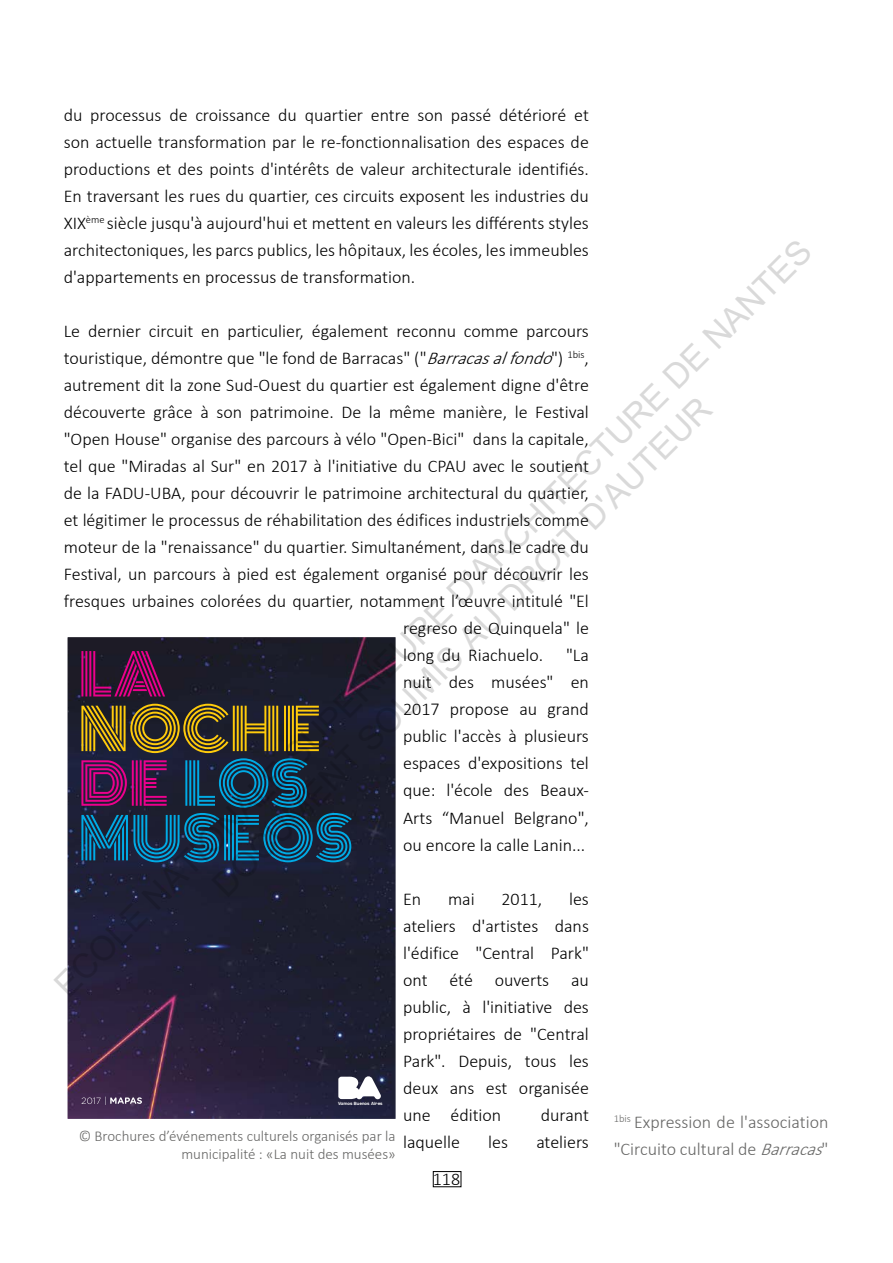
<style>
.page{position:relative;width:893px;height:1263px;background:#fff}
.page>*{position:absolute;margin:0;border:0;box-sizing:border-box;transform-origin:0 0}
.t1{font:33.9px/40.7px "Arial";color:rgb(0 0 0/.15);text-align:center}
.t2{font:300 18px/27px "Calibri";color:#000;text-align:justify}
.t3{font:300 18px/27px "Calibri";color:#666665}
.t4{font:300 15px/18px "Calibri";color:#666665;text-align:right}
.t5{font:4.5px "Chalet New York Nineteen Eighty";color:#fff}
.s1{font-style:italic}
</style>
<div class="page">
<div style="left:433px;top:1171px;width:28px;height:16px;border:1px solid #000"></div>
<img style="left:69px;top:639px;width:325px;height:478px">
<svg style="left:338px;top:1076px;width:43px;height:23px"></svg>
<svg style="left:81px;top:651px;width:84px;height:45px;background:#5c1246"></svg>
<svg style="left:81px;top:704px;width:271px;height:158px;background:#34424b"></svg>
<svg style="left:82px;top:1096px;width:60px;height:9px"></svg>
<div style="left:60px;top:630px;width:343px;height:496px;border:8px solid #fff"></div>
<p class="t2" style="left:64px;top:102px;width:527px">du processus de croissance du quartier entre son passé détérioré et son actuelle transformation par le re-fonctionnalisation des espaces de productions et des points d'intérêts de valeur architecturale identifiés.<br>En traversant les rues du quartier, ces circuits exposent les industries du XIX<sup>ème</sup> siècle jusqu'à aujourd'hui et mettent en valeurs les différents styles architectoniques, les parcs publics, les hôpitaux, les écoles, les immeubles d'appartements en processus de transformation.</p>
<p class="t2" style="left:64px;top:318px;width:527px">Le dernier circuit en particulier, également reconnu comme parcours</p>
<p class="t2" style="left:64px;top:345px;width:527px">touristique, démontre que "le fond de Barracas" ("<span class="s1">Barracasalfondo</span>") <sup>1bis</sup>,</p>
<p class="t2" style="left:64px;top:372px;width:527px">autrement dit la zone Sud-Ouest du quartier est également digne d'être</p>
<p class="t2" style="left:64px;top:399px;width:527px">découverte grâce à son patrimoine. De la même manière, le Festival</p>
<p class="t2" style="left:64px;top:426px;width:527px">"Open House" organise des parcours à vélo "Open-Bici" dans la capitale,</p>
<p class="t2" style="left:64px;top:453px;width:527px">tel que "Miradas al Sur" en 2017 à l'initiative du CPAU avec le soutient</p>
<p class="t2" style="left:64px;top:480px;width:527px">de la FADU-UBA, pour découvrir le patrimoine architectural du quartier,</p>
<p class="t2" style="left:64px;top:507px;width:527px">et légitimer le processus de réhabilitation des édifices industriels comme</p>
<p class="t2" style="left:64px;top:534px;width:527px">moteur de la "renaissance" du quartier. Simultanément, dans le cadre du</p>
<p class="t2" style="left:64px;top:561px;width:527px">Festival, un parcours à pied est également organisé pour découvrir les</p>
<p class="t2" style="left:64px;top:588px;width:527px">fresques urbaines colorées du quartier, notamment l’œuvre intitulé "El</p>
<p class="t2" style="left:403px;top:615px;width:187px">regreso de Quinquela" le</p>
<p class="t2" style="left:403px;top:642px;width:142px">long du Riachuelo.</p>
<h1 class="t1" style="left:46px;top:976px;width:1056px;rotate:-45deg">ECOLE NATIONALE SUPERIEURE D'ARCHITECTURE DE NANTES<br>DOCUMENT SOUMIS AU DROIT D'AUTEUR</h1>
<p class="t2" style="left:403px;top:642px;width:187px;text-indent:163px">"La nuit des musées" en 2017 propose au grand public l'accès à plusieurs espaces d'expositions tel que: l'école des Beaux-Arts “Manuel Belgrano", ou encore la calle Lanin...</p>
<p class="t2" style="left:403px;top:885px;width:187px;text-indent:166px">les ateliers d'artistes dans l'édifice "Central Park" ont été ouverts au public, à l'initiative des propriétaires de "Central Park". Depuis, tous les deux ans est organisée une édition</p>
<p class="t2" style="left:403px;top:885px;width:20px">En</p>
<p class="t2" style="left:448px;top:885px;width:28px">mai</p>
<p class="t2" style="left:501px;top:885px;width:42px">2011,</p>
<p class="t5" style="left:338px;top:1100px;width:46px">Vamos Buenos Aires</p>
<p class="t4" style="left:79px;top:1127px;width:318px">© Brochures d’événements culturels organisés par la municipalité : «La nuit des musées»</p>
<p class="t2" style="left:541px;top:1101px;width:50px">durant</p>
<p class="t3" style="left:614px;top:1108px;width:217px"><sup>1bis</sup> Expression de l'association "Circuito cultural de <span class="s1">Barracas</span>"</p>
<p class="t2" style="left:403px;top:1128px;width:58px">laquelle</p>
<p class="t2" style="left:488px;top:1128px;width:21px">les</p>
<p class="t2" style="left:536px;top:1128px;width:54px">ateliers</p>
<p class="t2" style="left:433px;top:1165px;width:29px">118</p>
</div>
